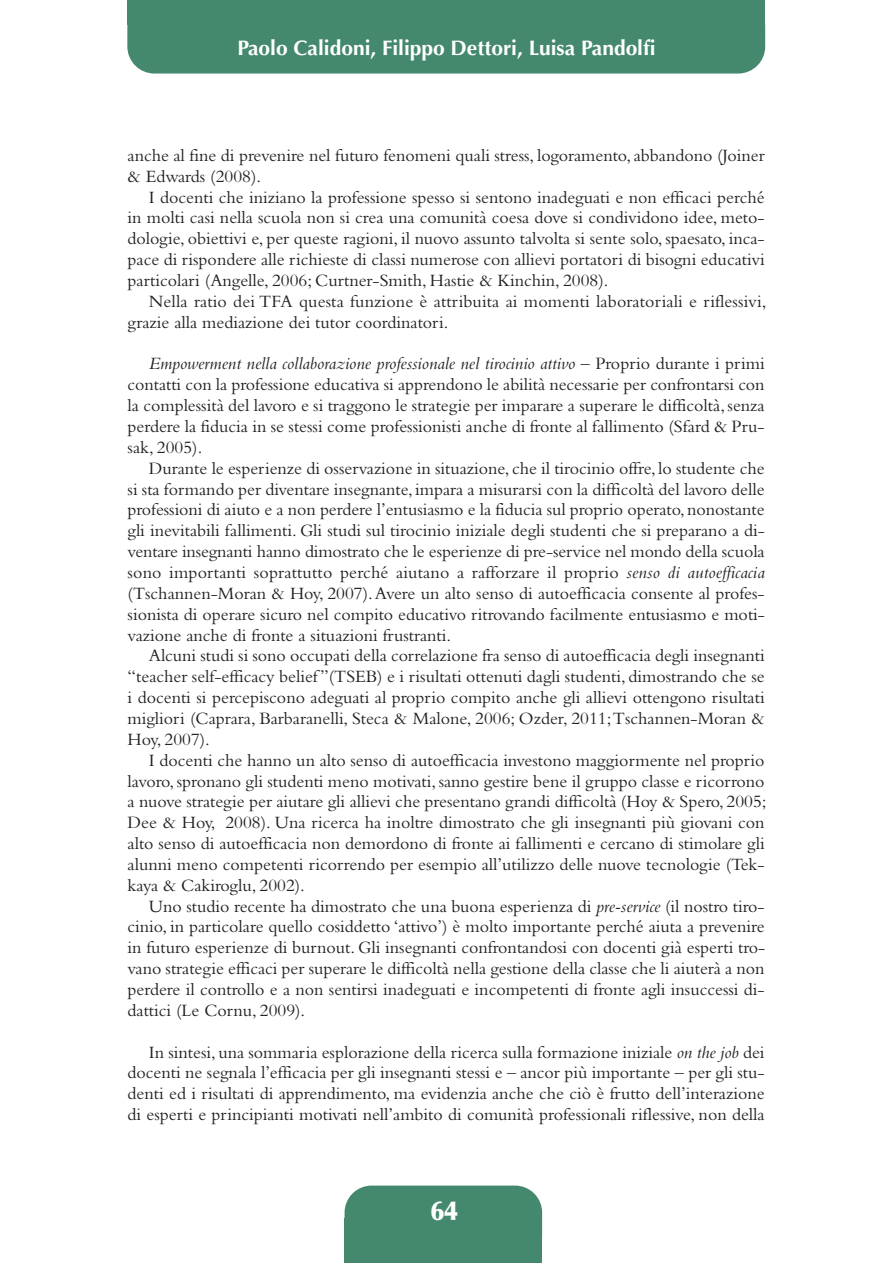
<style>
.page{position:relative;width:893px;height:1263px;background:#fff}
.page>*{position:absolute;margin:0;border:0;box-sizing:border-box;transform-origin:0 0}
.t1{font:900 27px "Optima";color:#fff}
.t2{font:700 21px "Optima";color:#fff}
.t3{font:18px/20.9px "Bembo";color:#231f20;text-align:justify}
.t4{font:italic 18px "Bembo";color:#231f20}
.s1{font-style:normal}
.s2{font-style:italic}
</style>
<div class="page">
<div style="left:345px;top:1185px;width:197px;height:78px;background:#44896d;border-radius:27px"></div>
<div style="left:345px;top:1218px;width:197px;height:45px;background:#44896d"></div>
<div style="left:127px;top:0;width:638px;height:74px;background:#44896d;border-radius:27px"></div>
<div style="left:127px;top:0;width:638px;height:24px;background:#44896d"></div>
<p class="t2" style="left:237px;top:39px;width:420px">Paolo Calidoni, Filippo Dettori, Luisa Pandolfi</p>
<p class="t3" style="left:128px;top:147px;width:639px">anche al fine di prevenire nel futuro fenomeni quali stress, logoramento,abbandono (Joiner</p>
<p class="t3" style="left:128px;top:167px;width:135px">&amp; Edwards (2008).</p>
<p class="t3" style="left:149px;top:188px;width:617px">I docenti che iniziano la professione spesso si sentono inadeguati e non efficaci perché</p>
<p class="t3" style="left:128px;top:209px;width:639px">in molti casi nella scuola non si crea una comunità coesa dove si condividono idee, meto-</p>
<p class="t3" style="left:128px;top:230px;width:639px">dologie, obiettivi e, per queste ragioni, il nuovo assunto talvolta si sente solo, spaesato, inca-</p>
<p class="t3" style="left:128px;top:251px;width:639px">pace di rispondere alle richieste di classi numerose con allievi portatori di bisogni educativi</p>
<p class="t3" style="left:128px;top:272px;width:482px">particolari (Angelle, 2006; Curtner-Smith, Hastie &amp; Kinchin, 2008).</p>
<p class="t3" style="left:149px;top:293px;width:619px">Nella ratio dei TFA questa funzione è attribuita ai momenti laboratoriali e riflessivi,</p>
<p class="t3" style="left:128px;top:313px;width:322px">grazie alla mediazione dei tutor coordinatori.</p>
<p class="t4" style="left:149px;top:357px;width:617px">Empowerment nella collaborazione professionale nel tirocinio attivo <span class="s1">– Proprio durante i primi</span></p>
<p class="t3" style="left:128px;top:376px;width:639px">contatti con la professione educativa si apprendono le abilità necessarie per confrontarsi con</p>
<p class="t3" style="left:128px;top:397px;width:639px">la complessità del lavoro e si traggono le strategie per imparare a superare le difficoltà,senza</p>
<p class="t3" style="left:128px;top:418px;width:639px">perdere la fiducia in se stessi come professionisti anche di fronte al fallimento (Sfard &amp; Pru-</p>
<p class="t3" style="left:128px;top:439px;width:76px">sak, 2005).</p>
<p class="t3" style="left:149px;top:459px;width:617px">Durante le esperienze di osservazione in situazione, che il tirocinio offre, lo studente che</p>
<p class="t3" style="left:128px;top:480px;width:639px">si sta formando per diventare insegnante, impara a misurarsi con la difficoltà del lavoro delle</p>
<p class="t3" style="left:128px;top:501px;width:639px">professioni di aiuto e a non perdere l’entusiasmo e la fiducia sul proprio operato, nonostante</p>
<p class="t3" style="left:128px;top:522px;width:639px">gli inevitabili fallimenti. Gli studi sul tirocinio iniziale degli studenti che si preparano a di-</p>
<p class="t3" style="left:128px;top:543px;width:639px">ventare insegnanti hanno dimostrato che le esperienze di pre-service nel mondo della scuola</p>
<p class="t3" style="left:128px;top:564px;width:639px">sono importanti soprattutto perché aiutano a rafforzare il proprio <span class="s2">senso di autoefficacia</span></p>
<p class="t3" style="left:128px;top:584px;width:639px">(Tschannen-Moran &amp; Hoy, 2007).Avere un alto senso di autoefficacia consente al profes-</p>
<p class="t3" style="left:128px;top:605px;width:639px">sionista di operare sicuro nel compito educativo ritrovando facilmente entusiasmo e moti-</p>
<p class="t3" style="left:128px;top:626px;width:325px">vazione anche di fronte a situazioni frustranti.</p>
<p class="t3" style="left:149px;top:647px;width:617px">Alcuni studi si sono occupati della correlazione fra senso di autoefficacia degli insegnanti</p>
<p class="t3" style="left:128px;top:668px;width:639px">“teacher self-efficacy belief ”(TSEB) e i risultati ottenuti dagli studenti, dimostrando che se</p>
<p class="t3" style="left:128px;top:689px;width:639px">i docenti si percepiscono adeguati al proprio compito anche gli allievi ottengono risultati</p>
<p class="t3" style="left:128px;top:710px;width:639px">migliori (Caprara, Barbaranelli, Steca &amp; Malone, 2006; Ozder, 2011;Tschannen-Moran &amp;</p>
<p class="t3" style="left:128px;top:730px;width:84px">Hoy, 2007).</p>
<p class="t3" style="left:149px;top:751px;width:617px">I docenti che hanno un alto senso di autoefficacia investono maggiormente nel proprio</p>
<p class="t3" style="left:128px;top:772px;width:639px">lavoro,spronano gli studenti meno motivati,sanno gestire bene il gruppo classe e ricorrono</p>
<p class="t3" style="left:128px;top:793px;width:640px">a nuove strategie per aiutare gli allievi che presentano grandi difficoltà (Hoy &amp; Spero, 2005;</p>
<p class="t3" style="left:128px;top:814px;width:639px">Dee &amp; Hoy, 2008). Una ricerca ha inoltre dimostrato che gli insegnanti più giovani con</p>
<p class="t3" style="left:128px;top:835px;width:639px">alto senso di autoefficacia non demordono di fronte ai fallimenti e cercano di stimolare gli</p>
<p class="t3" style="left:128px;top:856px;width:639px">alunni meno competenti ricorrendo per esempio all’utilizzo delle nuove tecnologie (Tek-</p>
<p class="t3" style="left:128px;top:876px;width:179px">kaya &amp; Cakiroglu, 2002).</p>
<p class="t3" style="left:149px;top:897px;width:617px">Uno studio recente ha dimostrato che una buona esperienza di <span class="s2">pre-service</span> (il nostro tiro-</p>
<p class="t3" style="left:128px;top:918px;width:639px">cinio, in particolare quello cosiddetto ‘attivo’) è molto importante perché aiuta a prevenire</p>
<p class="t3" style="left:128px;top:939px;width:639px">in futuro esperienze di burnout. Gli insegnanti confrontandosi con docenti già esperti tro-</p>
<p class="t3" style="left:128px;top:960px;width:639px">vano strategie efficaci per superare le difficoltà nella gestione della classe che li aiuterà a non</p>
<p class="t3" style="left:128px;top:981px;width:639px">perdere il controllo e a non sentirsi inadeguati e incompetenti di fronte agli insuccessi di-</p>
<p class="t3" style="left:128px;top:1001px;width:179px">dattici (Le Cornu, 2009).</p>
<p class="t3" style="left:128px;top:1043px;width:639px;text-indent:21px">In sintesi, una sommaria esplorazione della ricerca sulla formazione iniziale <span class="s2">on the job</span> dei docenti ne segnala l’efficacia per gli insegnanti stessi e – ancor più importante – per gli stu&shy;denti ed i risultati di apprendimento, ma evidenzia anche che ciò è frutto dell’interazione di esperti e principianti motivati nell’ambito di comunità professionali riflessive, non della</p>
<p class="t1" style="left:431px;top:1200px;width:28px">64</p>
</div>
